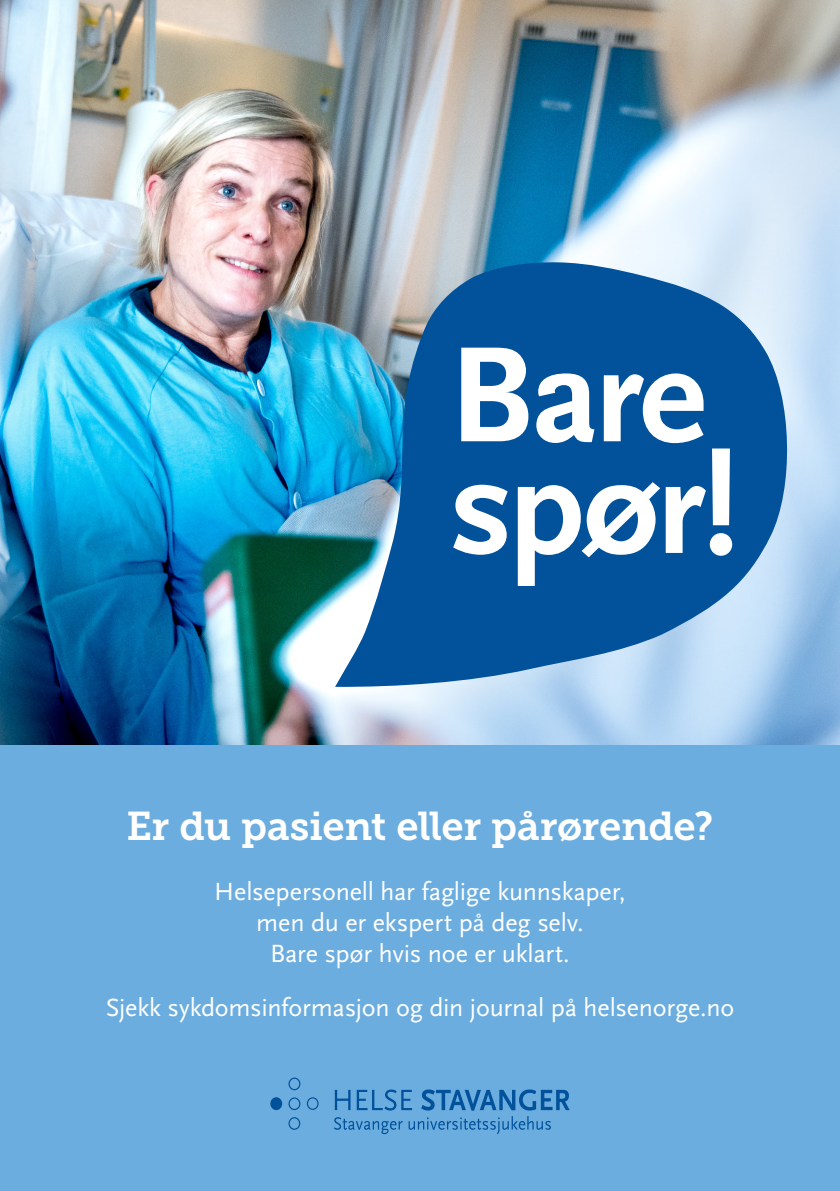
<style>
.page{position:relative;width:840px;height:1191px;background:#fff}
.page>*{position:absolute;margin:0;border:0;box-sizing:border-box;transform-origin:0 0}
.t1{font:700 141.8px/111.6px "Scala Sans";letter-spacing:-.02em;color:#fff}
.Tittel{font:40px "Museo Slab 700";letter-spacing:-.01em;color:#fff}
.t2{font:26px/31.2px "Scala Sans";letter-spacing:-.01em;color:#fff;text-align:center}
</style>
<div class="page">
<img style="left:0;top:0;width:839px;height:746px">
<svg style="left:334px;top:262px;width:459px;height:425px;background:#2e74ae"></svg>
<div style="left:0;top:746px;width:839px;height:445px;background:#6caddf"></div>
<svg style="left:334px;top:1089px;width:16px;height:21px"></svg>
<svg style="left:356px;top:1089px;width:56px;height:21px"></svg>
<svg style="left:421px;top:1089px;width:148px;height:21px"></svg>
<div style="left:270px;top:1097px;width:12px;height:13px;background:#01529b;border-radius:50%"></div>
<svg style="left:288px;top:1077px;width:31px;height:53px"></svg>
<svg style="left:334px;top:1117px;width:68px;height:17px"></svg>
<svg style="left:408px;top:1116px;width:142px;height:18px"></svg>
<p class="t1" style="left:449px;top:343px;width:291px">Bare spør!</p>
<p class="Tittel" style="left:126px;top:803px;width:588px">Er du pasient eller pårørende?</p>
<p class="t2" style="left:214px;top:876px;width:412px">Helsepersonell har faglige kunnskaper, men du er ekspert på deg selv.</p>
<p class="t2" style="left:270px;top:938px;width:301px">Bare spør hvis noe er uklart.</p>
<p class="t2" style="left:106px;top:992px;width:629px">Sjekk sykdomsinformasjon og din journal på helsenorge.no</p>
</div>
